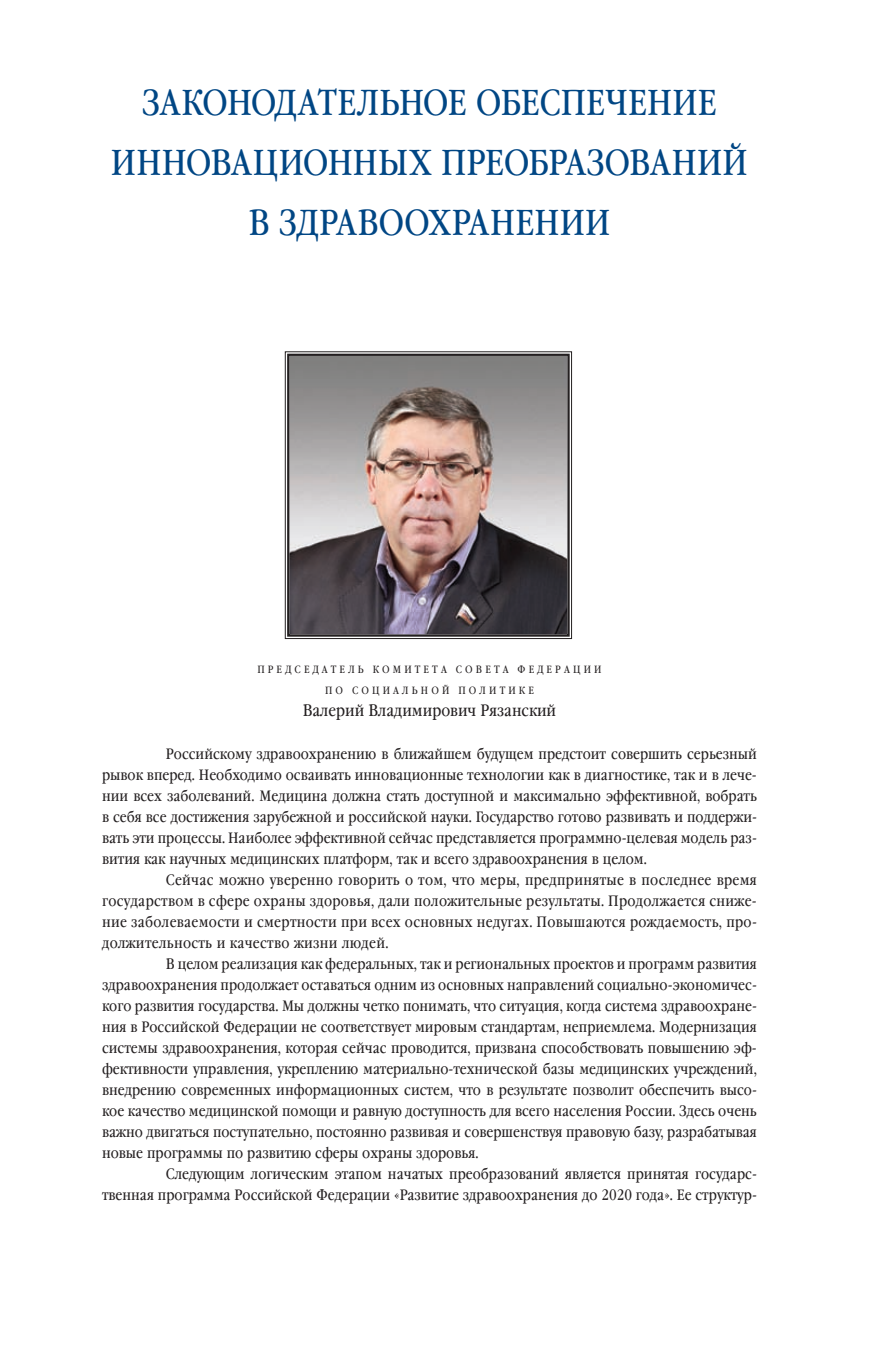
<style>
.page{position:relative;width:893px;height:1361px;background:#fff}
.page>*{position:absolute;margin:0;border:0;box-sizing:border-box;transform-origin:0 0}
.t1{font:36px/60px "Garamond Book Narrow C";color:#004684;text-align:center}
.t2{font:16.5px "Garamond Book Narrow C";color:#231f20}
.t3{font:15px "Garamond Book Narrow C";color:#231f20}
.t4{font:15px "Garamond Book Narrow C";letter-spacing:.02em;color:#231f20}
.t5{font:10.5px/21px "Garamond Book Narrow C";letter-spacing:.3em;color:#231f20;text-align:center}
</style>
<div class="page">
<img style="left:285px;top:351px;width:287px;height:288px">
<div style="left:287px;top:354px;width:283px;height:283px;border:2px solid #231f20"></div>
<h1 class="t1" style="left:111px;top:74px;width:638px">ЗАКОНОДАТЕЛЬНОЕ ОБЕСПЕЧЕНИЕ<br>ИННОВАЦИОННЫХ ПРЕОБРАЗОВАНИЙ<br>В ЗДРАВООХРАНЕНИИ</h1>
<p class="t5" style="left:257px;top:659px;width:346px">ПРЕДСЕДАТЕЛЬ КОМИТЕТА СОВЕТА ФЕДЕРАЦИИ<br>ПО СОЦИАЛЬНОЙ ПОЛИТИКЕ</p>
<p class="t2" style="left:303px;top:701px;width:255px">Валерий Владимирович Рязанский</p>
<p class="t3" style="left:166px;top:746px;width:593px">Российскому здравоохранению в ближайшем будущем предстоит совершить серьезный</p>
<p class="t3" style="left:102px;top:767px;width:656px">рывок вперед. Необходимо осваивать инновационные технологии как в диагностике, так и в лече-</p>
<p class="t3" style="left:102px;top:788px;width:656px">нии всех заболеваний. Медицина должна стать доступной и максимально эффективной, вобрать</p>
<p class="t3" style="left:102px;top:809px;width:656px">в себя все достижения зарубежной и российской науки. Государство готово развивать и поддержи-</p>
<p class="t3" style="left:102px;top:830px;width:656px">вать эти процессы. Наиболее эффективной сейчас представляется программно-целевая модель раз-</p>
<p class="t3" style="left:102px;top:851px;width:546px">вития как научных медицинских платформ, так и всего здравоохранения в целом.</p>
<p class="t4" style="left:166px;top:872px;width:593px">Сейчас можно уверенно говорить о том, что меры, предпринятые в последнее время</p>
<p class="t4" style="left:102px;top:893px;width:656px">государством в сфере охраны здоровья, дали положительные результаты. Продолжается сниже-</p>
<p class="t4" style="left:102px;top:914px;width:656px">ние заболеваемости и смертности при всех основных недугах. Повышаются рождаемость, про-</p>
<p class="t4" style="left:102px;top:935px;width:288px">должительность и качество жизни людей.</p>
<p class="t3" style="left:166px;top:956px;width:593px">В целом реализация как федеральных, так и региональных проектов и программ развития</p>
<p class="t3" style="left:102px;top:977px;width:656px">здравоохранения продолжает оставаться одним из основных направлений социально-экономичес-</p>
<p class="t3" style="left:102px;top:998px;width:656px">кого развития государства. Мы должны четко понимать, что ситуация, когда система здравоохране-</p>
<p class="t3" style="left:102px;top:1019px;width:656px">ния в Российской Федерации не соответствует мировым стандартам, неприемлема. Модернизация</p>
<p class="t3" style="left:102px;top:1040px;width:656px">системы здравоохранения, которая сейчас проводится, призвана способствовать повышению эф-</p>
<p class="t3" style="left:102px;top:1061px;width:656px">фективности управления, укреплению материально-технической базы медицинских учреждений,</p>
<p class="t3" style="left:102px;top:1082px;width:656px">внедрению современных информационных систем, что в результате позволит обеспечить высо-</p>
<p class="t3" style="left:102px;top:1103px;width:656px">кое качество медицинской помощи и равную доступность для всего населения России. Здесь очень</p>
<p class="t3" style="left:102px;top:1124px;width:656px">важно двигаться поступательно, постоянно развивая и совершенствуя правовую базу, разрабатывая</p>
<p class="t3" style="left:102px;top:1145px;width:378px">новые программы по развитию сферы охраны здоровья.</p>
<p class="t3" style="left:166px;top:1166px;width:593px">Следующим логическим этапом начатых преобразований является принятая государс-</p>
<p class="t3" style="left:102px;top:1187px;width:656px">твенная программа Российской Федерации «Развитие здравоохранения до 2020 года». Ее структур-</p>
</div>
